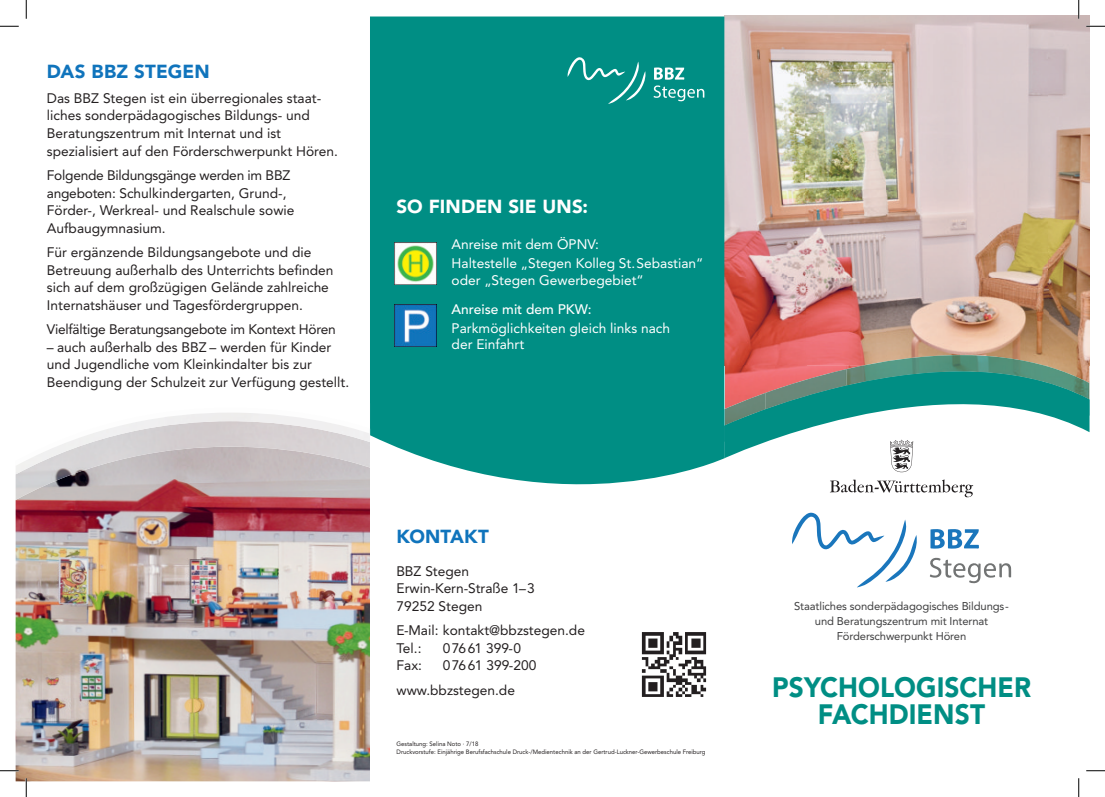
<style>
.page{position:relative;width:1105px;height:797px;background:#fff}
.page>*{position:absolute;margin:0;border:0;box-sizing:border-box;transform-origin:0 0}
.t1{font:900 27.88px/27.5px "Avenir LT Std";letter-spacing:.005em;color:#008e84;text-align:center;scale:.94 1}
.t2{font:900 18.75px "Avenir LT Std";letter-spacing:.005em;color:#1074bc}
.t3{font:900 18.75px "Avenir LT Std";letter-spacing:.005em;color:#fff}
.t4{font:13.75px/17.5px "Avenir LT Std";color:#231f20}
.t5{font:13.75px/19px "Avenir LT Std";color:#fff}
.t6{font:13.75px "Avenir LT Std";letter-spacing:-.02em;color:#231f20}
.t7{font:500 13.75px "Avenir LT Std";color:#fff}
.t8{font:11.25px/14.6px "Avenir LT Std";letter-spacing:-.01em;color:#3e3e3f;text-align:center}
.t9{font:6.25px/7.5px "Avenir LT Std";color:#231f20;scale:.96 1}
</style>
<div class="page">
<img style="left:725px;top:16px;width:324px;height:262px">
<img style="left:1049px;top:16px;width:40px;height:308px">
<img style="left:725px;top:278px;width:162px;height:46px">
<img style="left:887px;top:278px;width:81px;height:46px">
<img style="left:968px;top:278px;width:81px;height:46px">
<svg style="left:830px;top:479px;width:143px;height:18px"></svg>
<div style="left:370px;top:17px;width:354px;height:468px;background:#008e84"></div>
<img style="left:394px;top:242px;width:43px;height:43px">
<img style="left:394px;top:304px;width:43px;height:43px">
<img style="left:641px;top:632px;width:66px;height:65px">
<svg style="left:724px;top:324px;width:365px;height:47px;background:#d58573"></svg>
<img style="left:765px;top:369px;width:81px;height:2px">
<img style="left:846px;top:355px;width:203px;height:16px">
<img style="left:1049px;top:367px;width:40px;height:4px">
<svg style="left:724px;top:371px;width:365px;height:101px"></svg>
<img style="left:16px;top:500px;width:354px;height:281px">
<img style="left:16px;top:474px;width:354px;height:26px">
<svg style="left:792px;top:512px;width:125px;height:75px"></svg>
<svg style="left:930px;top:529px;width:49px;height:19px"></svg>
<svg style="left:930px;top:557px;width:81px;height:26px"></svg>
<svg style="left:567px;top:57px;width:79px;height:47px;background:#1c9a91"></svg>
<svg style="left:653px;top:67px;width:51px;height:34px;background:#3da8a1"></svg>
<img style="left:16px;top:413px;width:354px;height:61px">
<svg style="left:0;top:25px;width:19px;height:2px"></svg>
<svg style="left:1086px;top:25px;width:19px;height:2px"></svg>
<svg style="left:0;top:770px;width:19px;height:1px"></svg>
<svg style="left:1086px;top:770px;width:19px;height:1px"></svg>
<svg style="left:25px;top:0;width:2px;height:19px"></svg>
<svg style="left:25px;top:778px;width:2px;height:19px"></svg>
<svg style="left:1078px;top:0;width:1px;height:19px"></svg>
<svg style="left:1078px;top:778px;width:1px;height:19px"></svg>
<h2 class="t2" style="left:47px;top:61px;width:164px">DAS BBZ STEGEN</h2>
<p class="t4" style="left:47px;top:90px;width:292px">Das BBZ Stegen ist ein überregionales staat&shy;liches sonderpädagogisches Bildungs- und Beratungszentrum mit Internat und ist<br>spe zialisiert auf den Förderschwerpunkt Hören.</p>
<p class="t4" style="left:47px;top:167px;width:249px">Folgende Bildungsgänge werden im BBZ angeboten: Schulkindergarten, Grund-, Förder-, Werkreal- und Realschule sowie Aufbaugymnasium.</p>
<p class="t4" style="left:47px;top:244px;width:288px">Für ergänzende Bildungsangebote und die Betreuung außerhalb des Unterrichts befinden sich auf dem großzügigen Gelände zahlreiche Internats häuser und Tages fördergruppen.</p>
<p class="t6" style="left:47px;top:322px;width:290px">Vielfältige Beratungsangebote im Kontext Hören</p>
<p class="t4" style="left:47px;top:339px;width:304px">– auch außerhalb des BBZ – werden für Kinder und Jugendliche vom Kleinkind alter bis zur<br>Beendigung der Schulzeit zur Verfügung gestellt.</p>
<h2 class="t3" style="left:397px;top:196px;width:193px">SO FINDEN SIE UNS:</h2>
<p class="t5" style="left:452px;top:235px;width:253px">Anreise mit dem ÖPNV:<br>Haltestelle „Stegen Kolleg St. Sebastian“</p>
<p class="t5" style="left:452px;top:271px;width:194px">oder „Stegen Gewerbegebiet“</p>
<p class="t7" style="left:452px;top:301px;width:142px">Anreise mit dem PKW:</p>
<p class="t5" style="left:452px;top:320px;width:220px;line-height:16.5px">Parkmöglichkeiten gleich links nach der Einfahrt</p>
<h2 class="t2" style="left:397px;top:526px;width:94px">KONTAKT</h2>
<p class="t4" style="left:397px;top:562px;width:140px">BBZ Stegen<br>Erwin-Kern-Straße 1–3<br>79252 Stegen</p>
<p class="t4" style="left:397px;top:622px;width:190px">E-Mail: kontakt@bbzstegen.de<br>Tel.:</p>
<p class="t4" style="left:443px;top:639px;width:80px">0 76 61 399-0</p>
<p class="t4" style="left:397px;top:653px;width:141px;line-height:24.6px;text-indent:46px">0 76 61 399-200 www.bbzstegen.de</p>
<p class="t4" style="left:397px;top:657px;width:27px">Fax:</p>
<p class="t9" style="left:397px;top:740px;width:323px">Gestaltung: Selina Noto · 7/18<br>Druckvorstufe: Einjährige Berufsfachschule Druck-/Medientechnik an der Gertrud-Luckner-Gewerbeschule Freiburg</p>
<p class="t8" style="left:794px;top:599px;width:216px">Staatliches sonderpädagogisches Bildungs&shy;und Beratungszentrum mit Internat<br>Förderschwerpunkt Hören</p>
<h1 class="t1" style="left:772px;top:673px;width:277px">PSYCHOLOGISCHER<br>FACHDIENST</h1>
</div>
